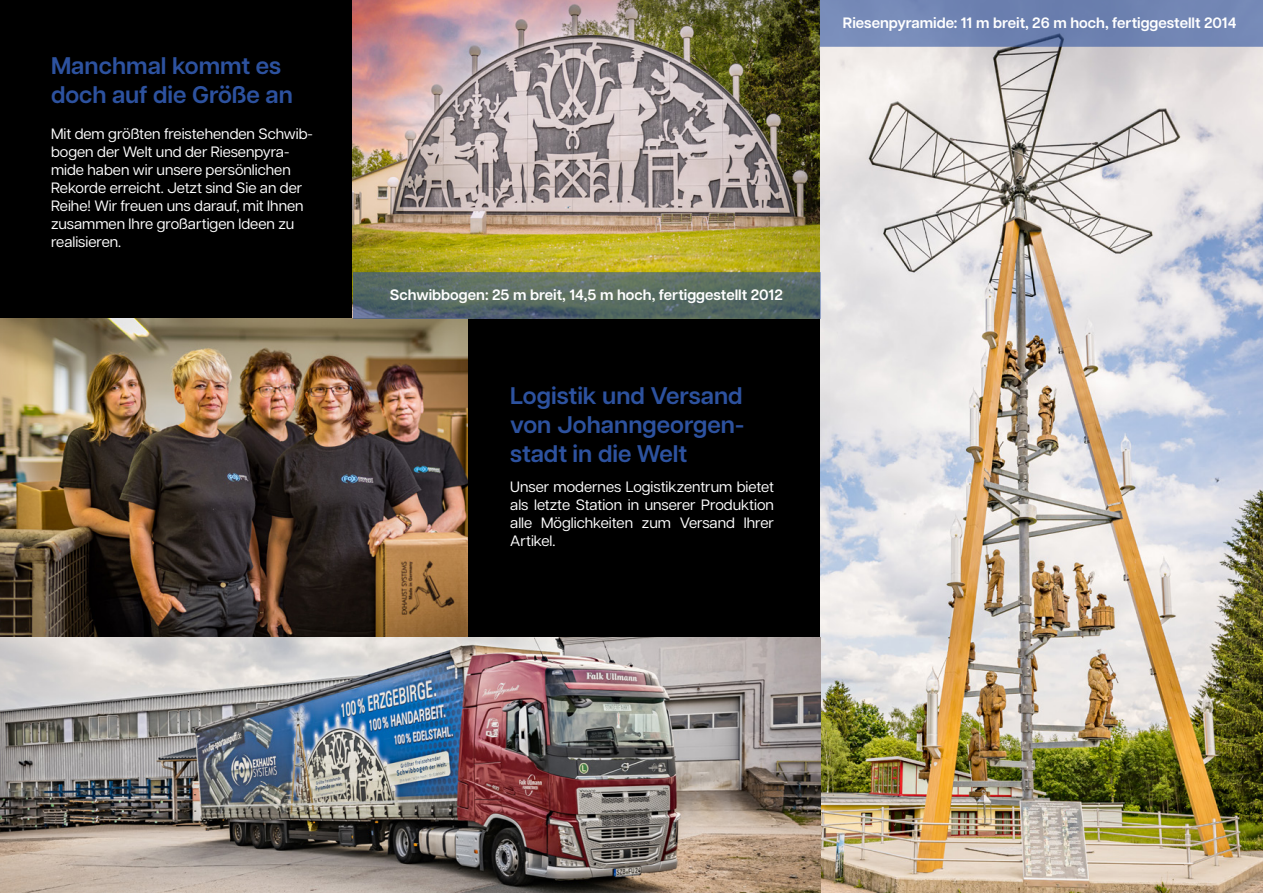
<style>
.page{position:relative;width:1263px;height:893px;background:#000}
.page>*{position:absolute;margin:0;border:0;box-sizing:border-box;transform-origin:0 0}
.t1{font:600 24px/28.8px "Articulat CF";color:#2d529f;text-align:justify}
.t2{font:15px/18px "Articulat CF";color:#fff;text-align:justify}
.t3{font:600 15px "Articulat CF";color:#fff}
</style>
<div class="page">
<img style="left:353px;top:0;width:468px;height:272px">
<img style="left:821px;top:47px;width:442px;height:846px">
<img style="left:0;top:319px;width:468px;height:319px">
<img style="left:0;top:638px;width:821px;height:255px">
<svg style="left:820px;top:0;width:443px;height:47px;background:#7084b3"></svg>
<svg style="left:353px;top:272px;width:468px;height:47px;background:#586b65"></svg>
<h1 class="t1" style="left:51px;top:51px;width:243px">Manchmal kommt es doch auf die Größe an</h1>
<p class="t2" style="left:51px;top:124px;width:263px;text-align:left">Mit dem größten freistehenden Schwib&shy;bogen der Welt und der Riesenpyra&shy;mide haben wir unsere persönlichen Rekorde erreicht. Jetzt sind Sie an der Reihe! Wir freuen uns darauf, mit Ihnen zusammen Ihre großartigen Ideen zu realisieren.</p>
<p class="t3" style="left:843px;top:12px;width:395px">Riesenpyramide: 11 m breit, 26 m hoch, fertiggestellt 2014</p>
<p class="t3" style="left:390px;top:284px;width:395px">Schwibbogen: 25 m breit, 14,5 m hoch, fertiggestellt 2012</p>
<h1 class="t1" style="left:510px;top:380px;width:235px">Logistik und Versand von Johanngeorgen&shy;stadt in die Welt</h1>
<p class="t2" style="left:510px;top:477px;width:265px">Unser modernes Logistikzentrum bietet als letzte Station in unserer Produktion alle Möglichkeiten zum Versand Ihrer Artikel.</p>
</div>
